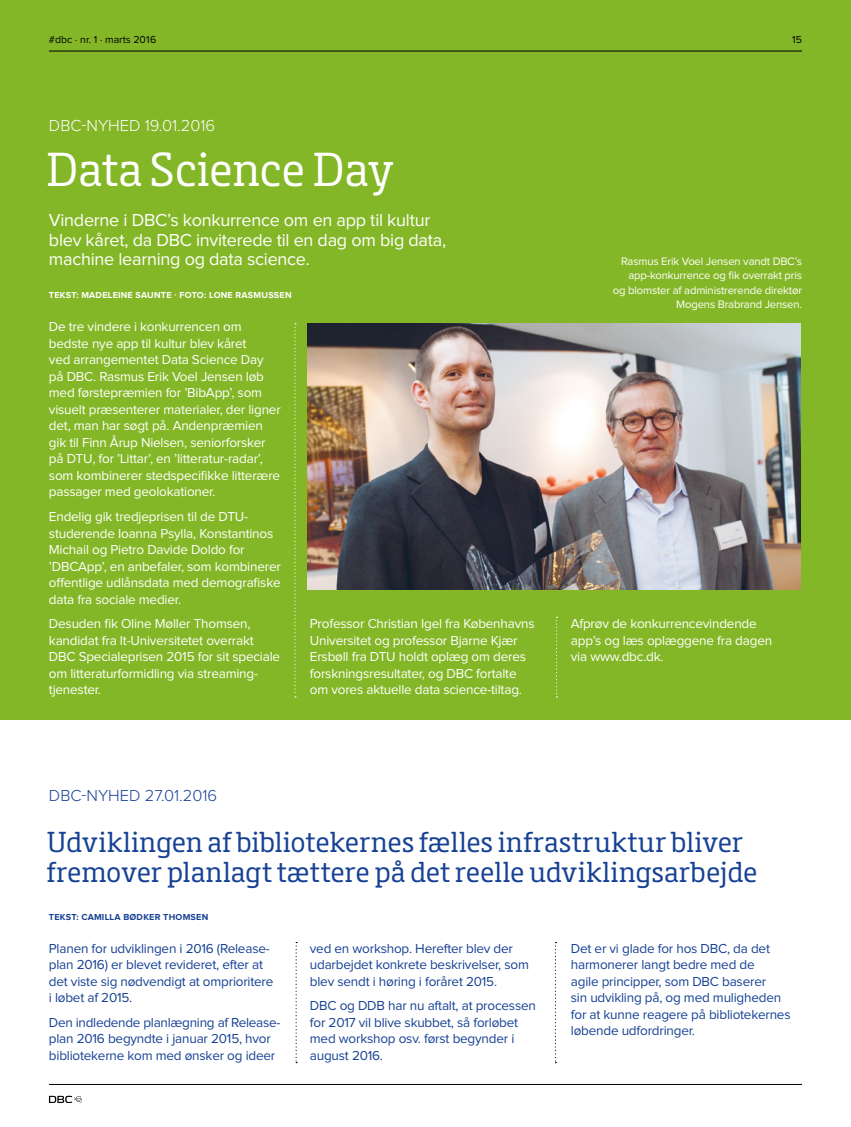
<style>
.page{position:relative;width:851px;height:1127px;background:#fff}
.page>*{position:absolute;margin:0;border:0;box-sizing:border-box;transform-origin:0 0}
.Overskrift{font:49.5px "Metro Serif";letter-spacing:-.005em;color:#fff}
.Overskrift-2{font:30px/30px "Metro Serif";color:#164194}
.Manchet{font:18px/19.5px "Proxima Nova";letter-spacing:-.015em;color:#fff}
.Forrider{font:300 16.5px "Proxima Nova";color:#fff}
.Forrider-2{font:300 16.5px "Proxima Nova";color:#164194}
.brødtekst{font:13.5px/16.5px "Proxima Nova";letter-spacing:-.015em;color:#fff}
.brødtekst-2{font:13.5px/16.5px "Proxima Nova";letter-spacing:-.015em;color:#164194}
.Billedtekst{font:11.25px/14.2px "Proxima Nova";letter-spacing:-.015em;color:#fff;text-align:right}
.t1{font:10.5px "Proxima Nova";color:#000}
.Byline{font:700 9px "Proxima Nova";letter-spacing:.025em;color:#fff}
.Byline-2{font:700 9px "Proxima Nova";letter-spacing:.025em;color:#164194}
</style>
<div class="page">
<div style="left:0;top:0;width:850px;height:720px;background:#84b727"></div>
<hr style="left:49px;top:51px;width:752px;height:1px;background:#000">
<hr style="left:49px;top:1084px;width:752px;height:1px;background:#000">
<svg style="left:49px;top:1096px;width:33px;height:7px"></svg>
<svg style="left:295px;top:942px;width:2px;height:121px"></svg>
<svg style="left:554px;top:942px;width:2px;height:121px"></svg>
<img style="left:308px;top:323px;width:492px;height:266px">
<svg style="left:294px;top:323px;width:2px;height:374px"></svg>
<svg style="left:556px;top:617px;width:1px;height:80px"></svg>
<p class="t1" style="left:49px;top:34px;width:109px">#dbc · nr. 1 · marts 2016</p>
<p class="t1" style="left:792px;top:34px;width:11px">15</p>
<p class="Forrider" style="left:49px;top:118px;width:168px">DBC-NYHED 19.01.2016</p>
<p class="Overskrift" style="left:47px;top:140px;width:348px">Data Science Day</p>
<p class="Manchet" style="left:49px;top:211px;width:399px">Vinderne i DBC’s konkurrence om en app til kultur blev kåret, da DBC inviterede til en dag om big data, machine learning og data science.</p>
<p class="Byline" style="left:49px;top:291px;width:244px">TEKST: MADELEINE SAUNTE · FOTO: LONE RASMUSSEN</p>
<p class="brødtekst" style="left:49px;top:319px;width:233px">De tre vindere i konkurrencen om bedste nye app til kultur blev kåret<br>ved arrangementet Data Science Day på DBC. Rasmus Erik Voel Jensen løb med førstepræmien for ’BibApp’, som visuelt præsenterer materialer, der ligner det, man har søgt på. Andenpræmien gik til Finn Årup Nielsen, seniorforsker på DTU, for ’Littar’, en ’litteratur-radar’, som kombinerer stedspecifikke litterære passager med geolokationer.</p>
<p class="brødtekst" style="left:49px;top:509px;width:233px">Endelig gik tredjeprisen til de DTU&shy;studerende Ioanna Psylla, Konstantinos Michail og Pietro Davide Doldo for ’DBCApp’, en anbefaler, som kombinerer offentlige udlånsdata med demografiske data fra sociale medier.</p>
<p class="brødtekst" style="left:49px;top:616px;width:233px">Desuden fik Oline Møller Thomsen, kandidat fra It-Universitetet overrakt DBC Specialeprisen 2015 for sit speciale om litteraturformidling via streaming&shy;tjenester.</p>
<p class="brødtekst" style="left:310px;top:616px;width:226px">Professor Christian Igel fra Københavns Universitet og professor Bjarne Kjær Ersbøll fra DTU holdt oplæg om deres forskningsresultater, og DBC fortalte om vores aktuelle data science-tiltag.</p>
<p class="brødtekst" style="left:570px;top:616px;width:203px">Afprøv de konkurrencevindende app’s og læs oplæggene fra dagen via www.dbc.dk.</p>
<p class="Billedtekst" style="left:612px;top:255px;width:191px">Rasmus Erik Voel Jensen vandt DBC’s app-konkurrence og fik overrakt pris<br>og blomster af administrerende direktør Mogens Brabrand Jensen.</p>
<p class="Forrider-2" style="left:49px;top:787px;width:170px">DBC-NYHED 27.01.2016</p>
<p class="Overskrift-2" style="left:47px;top:827px;width:712px">Udviklingen af bibliotekernes fælles infrastruktur bliver fremover planlagt tættere på det reelle udviklingsarbejde</p>
<p class="Byline-2" style="left:49px;top:912px;width:161px">TEKST: CAMILLA BØDKER THOMSEN</p>
<p class="brødtekst-2" style="left:49px;top:940px;width:226px">Planen for udviklingen i 2016 (Release&shy;plan 2016) er blevet revideret, efter at det viste sig nødvendigt at omprioritere i løbet af 2015.</p>
<p class="brødtekst-2" style="left:49px;top:1014px;width:233px">Den indledende planlægning af Release&shy;plan 2016 begyndte i januar 2015, hvor bibliotekerne kom med ønsker og ideer</p>
<p class="brødtekst-2" style="left:570px;top:940px;width:221px">Det er vi glade for hos DBC, da det harmonerer langt bedre med de<br>agile principper, som DBC baserer<br>sin udvikling på, og med muligheden for at kunne reagere på bibliotekernes løbende udfordringer.</p>
<p class="brødtekst-2" style="left:310px;top:940px;width:220px">ved en workshop. Herefter blev der udarbejdet konkrete beskrivelser, som blev sendt i høring i foråret 2015.</p>
<p class="brødtekst-2" style="left:310px;top:998px;width:227px">DBC og DDB har nu aftalt, at processen for 2017 vil blive skubbet, så forløbet med workshop osv. først begynder i august 2016.</p>
</div>
